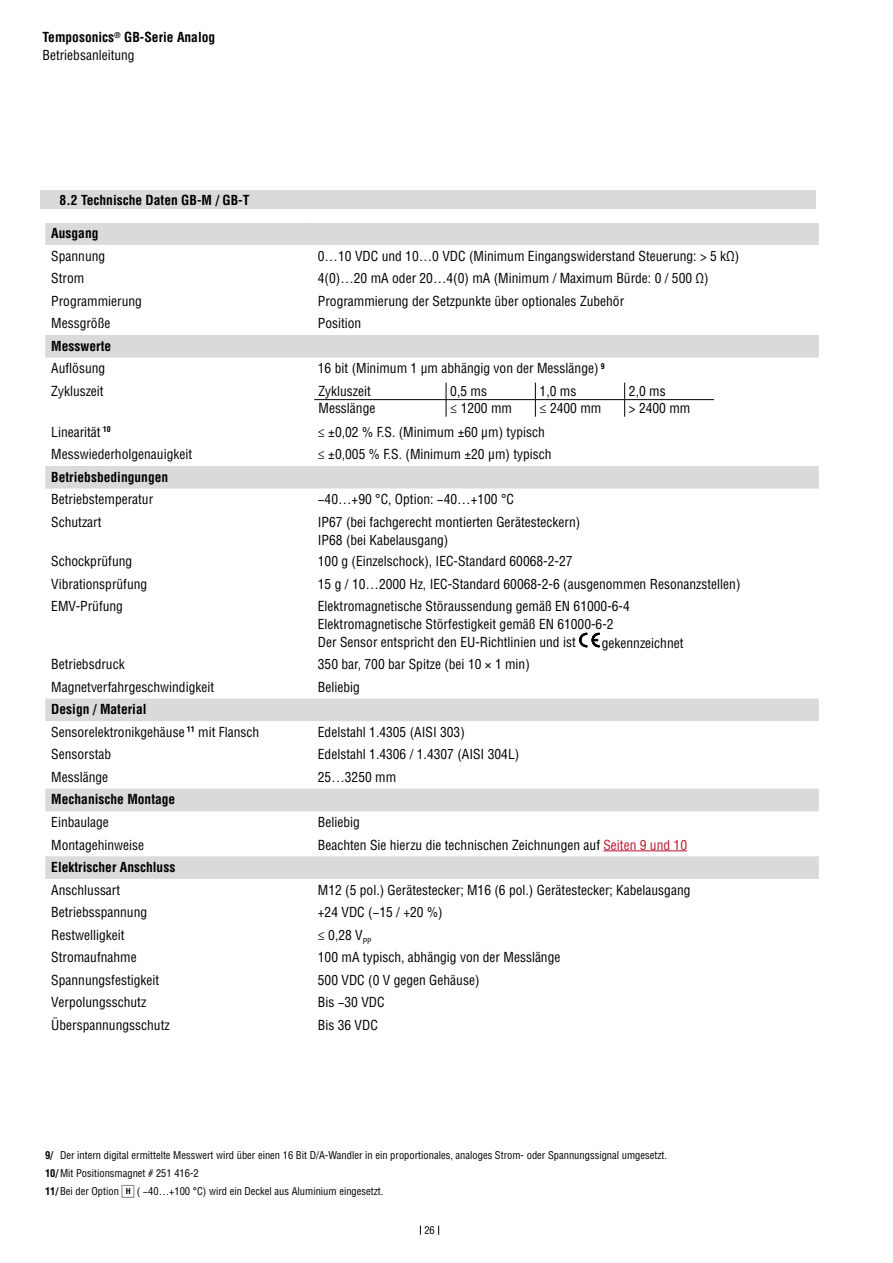
<style>
.page{position:relative;width:893px;height:1263px;background:#fff}
.page>*{position:absolute;margin:0;border:0;box-sizing:border-box;transform-origin:0 0}
.t1{font:condensed 13.5px/18px "Helvetica LT Std";color:#000}
.t2{font:700 condensed 13.5px/18px "Helvetica LT Std";color:#000}
.t3{font:condensed 10.5px/18px "Helvetica LT Std";color:#000}
.s1{font-weight:400}
.s2{font-weight:700}
.s3{color:#be172f}
.s4{font-weight:700;font-size:8.1px}
</style>
<div class="page">
<svg style="left:45px;top:223px;width:774px;height:656px"></svg>
<hr style="left:314px;top:399px;width:132px;height:1px;background:#000">
<hr style="left:446px;top:399px;width:89px;height:1px;background:#000">
<svg style="left:446px;top:383px;width:1px;height:34px"></svg>
<hr style="left:535px;top:399px;width:90px;height:1px;background:#000">
<svg style="left:535px;top:383px;width:1px;height:34px"></svg>
<hr style="left:625px;top:399px;width:89px;height:1px;background:#000">
<svg style="left:624px;top:383px;width:1px;height:34px"></svg>
<svg style="left:579px;top:633px;width:20px;height:14px"></svg>
<hr style="left:603px;top:850px;width:84px;height:1px;background:#be172f">
<div style="left:122px;top:1185px;width:12px;height:13px;border:1px solid #878786"></div>
<div style="left:40px;top:191px;width:776px;height:18px;background:#dadada"></div>
<p class="t2" style="left:43px;top:28px;width:174px">Temposonics<sup>®</sup> GB-Serie Analog<br><span class="s1">Betriebsanleitung</span></p>
<p class="t2" style="left:60px;top:191px;width:191px">8.2 Technische Daten GB-M / GB-T</p>
<p class="t2" style="left:51px;top:224px;width:49px">Ausgang</p>
<p class="t1" style="left:51px;top:247px;width:55px">Spannung</p>
<p class="t1" style="left:318px;top:247px;width:423px">0…10 VDC und 10…0 VDC (Minimum Eingangswiderstand Steuerung: &gt; 5 kΩ)</p>
<p class="t1" style="left:51px;top:269px;width:35px">Strom</p>
<p class="t1" style="left:318px;top:269px;width:392px">4(0)…20 mA oder 20…4(0) mA (Minimum / Maximum Bürde: 0 / 500 Ω)</p>
<p class="t1" style="left:51px;top:292px;width:92px">Programmierung</p>
<p class="t1" style="left:318px;top:292px;width:308px">Programmierung der Setzpunkte über optionales Zubehör</p>
<p class="t1" style="left:51px;top:314px;width:61px">Messgröße</p>
<p class="t1" style="left:318px;top:314px;width:45px">Position</p>
<p class="t2" style="left:51px;top:337px;width:61px">Messwerte</p>
<p class="t1" style="left:51px;top:359px;width:55px">Auflösung</p>
<p class="t1" style="left:318px;top:359px;width:288px">16 bit (Minimum 1 µm abhängig von der Messlänge) <sup>9</sup></p>
<p class="t1" style="left:51px;top:382px;width:54px">Zykluszeit</p>
<p class="t1" style="left:318px;top:382px;width:54px">Zykluszeit</p>
<p class="t1" style="left:450px;top:382px;width:38px">0,5 ms</p>
<p class="t1" style="left:540px;top:382px;width:38px">1,0 ms</p>
<p class="t1" style="left:629px;top:382px;width:38px">2,0 ms</p>
<p class="t1" style="left:318px;top:399px;width:58px">Messlänge</p>
<p class="t1" style="left:450px;top:399px;width:63px">≤ 1200 mm</p>
<p class="t1" style="left:540px;top:399px;width:63px">≤ 2400 mm</p>
<p class="t1" style="left:629px;top:399px;width:63px">&gt; 2400 mm</p>
<p class="t1" style="left:51px;top:423px;width:61px">Linearität <sup>10</sup></p>
<p class="t1" style="left:318px;top:423px;width:228px">≤ ±0,02 % F.S. (Minimum ±60 µm) typisch</p>
<p class="t1" style="left:51px;top:445px;width:142px">Messwiederholgenauigkeit</p>
<p class="t1" style="left:318px;top:445px;width:235px">≤ ±0,005 % F.S. (Minimum ±20 μm) typisch</p>
<p class="t2" style="left:51px;top:468px;width:119px">Betriebsbedingungen</p>
<p class="t1" style="left:51px;top:490px;width:103px">Betriebstemperatur</p>
<p class="t1" style="left:318px;top:490px;width:198px">−40…+90 °C, Option: −40…+100 °C</p>
<p class="t1" style="left:51px;top:513px;width:52px">Schutzart</p>
<p class="t1" style="left:318px;top:513px;width:264px">IP67 (bei fachgerecht montierten Gerätesteckern)<br>IP68 (bei Kabelausgang)</p>
<p class="t1" style="left:51px;top:552px;width:82px">Schockprüfung</p>
<p class="t1" style="left:318px;top:552px;width:256px">100 g (Einzelschock), IEC-Standard 60068-2-27</p>
<p class="t1" style="left:51px;top:575px;width:97px">Vibrationsprüfung</p>
<p class="t1" style="left:318px;top:575px;width:424px">15 g / 10…2000 Hz, IEC-Standard 60068-2-6 (ausgenommen Resonanzstellen)</p>
<p class="t1" style="left:51px;top:597px;width:73px">EMV-Prüfung</p>
<p class="t1" style="left:318px;top:597px;width:313px">Elektromagnetische Störaussendung gemäß EN 61000-6-4<br>Elektromagnetische Störfestigkeit gemäß EN 61000-6-2<br>Der Sensor entspricht den EU-Richtlinien und ist</p>
<p class="t1" style="left:602px;top:633px;width:83px">gekennzeichnet</p>
<p class="t1" style="left:51px;top:655px;width:75px">Betriebsdruck</p>
<p class="t1" style="left:318px;top:655px;width:213px">350 bar, 700 bar Spitze (bei 10 × 1 min)</p>
<p class="t1" style="left:51px;top:678px;width:164px">Magnetverfahrgeschwindigkeit</p>
<p class="t1" style="left:318px;top:678px;width:43px">Beliebig</p>
<p class="t1" style="left:51px;top:698px;width:210px;line-height:22.5px"><span class="s2">Design / Material<br></span>Sensorelektronikgehäuse <sup>11</sup> mit Flansch</p>
<p class="t1" style="left:318px;top:723px;width:148px">Edelstahl 1.4305 (AISI 303)</p>
<p class="t1" style="left:51px;top:745px;width:61px">Sensorstab</p>
<p class="t1" style="left:318px;top:745px;width:203px">Edelstahl 1.4306 / 1.4307 (AISI 304L)</p>
<p class="t1" style="left:51px;top:768px;width:58px">Messlänge</p>
<p class="t1" style="left:318px;top:768px;width:80px">25…3250 mm</p>
<p class="t2" style="left:51px;top:790px;width:126px">Mechanische Montage</p>
<p class="t1" style="left:51px;top:813px;width:59px">Einbaulage</p>
<p class="t1" style="left:318px;top:813px;width:43px">Beliebig</p>
<p class="t1" style="left:51px;top:835px;width:94px">Montagehinweise</p>
<p class="t1" style="left:318px;top:835px;width:371px">Beachten Sie hierzu die technischen Zeichnungen auf <span class="s3">Seiten 9 und 10</span></p>
<p class="t2" style="left:51px;top:858px;width:126px">Elektrischer Anschluss</p>
<p class="t1" style="left:51px;top:880px;width:70px">Anschlussart</p>
<p class="t1" style="left:318px;top:880px;width:374px">M12 (5 pol.) Gerätestecker; M16 (6 pol.) Gerätestecker; Kabelausgang</p>
<p class="t1" style="left:51px;top:903px;width:97px">Betriebsspannung</p>
<p class="t1" style="left:318px;top:903px;width:126px">+24 VDC (−15 / +20 %)</p>
<p class="t1" style="left:51px;top:926px;width:75px">Restwelligkeit</p>
<p class="t1" style="left:318px;top:926px;width:55px">≤ 0,28 V<sub>PP</sub></p>
<p class="t1" style="left:51px;top:948px;width:87px">Stromaufnahme</p>
<p class="t1" style="left:318px;top:948px;width:244px">100 mA typisch, abhängig von der Messlänge</p>
<p class="t1" style="left:51px;top:971px;width:109px">Spannungsfestigkeit</p>
<p class="t1" style="left:318px;top:971px;width:163px">500 VDC (0 V gegen Gehäuse)</p>
<p class="t1" style="left:51px;top:993px;width:96px">Verpolungsschutz</p>
<p class="t1" style="left:318px;top:993px;width:68px">Bis −30 VDC</p>
<p class="t1" style="left:51px;top:1016px;width:120px">Überspannungsschutz</p>
<p class="t1" style="left:318px;top:1016px;width:62px">Bis 36 VDC</p>
<p class="t3" style="left:45px;top:1146px;width:623px"><span class="s2">9/</span> Der intern digital ermittelte Messwert wird über einen 16 Bit D/A-Wandler in ein proportionales, analoges Strom- oder Spannungssignal umgesetzt.<br><span class="s2">10/</span>Mit Positionsmagnet # 251 416-2<br><span class="s2">11/</span> Bei der Option <span class="s4">H</span> ( −40…+100 °C) wird ein Deckel aus Aluminium eingesetzt.</p>
<p class="t3" style="left:424px;top:1221px;width:12px">26</p>
</div>
